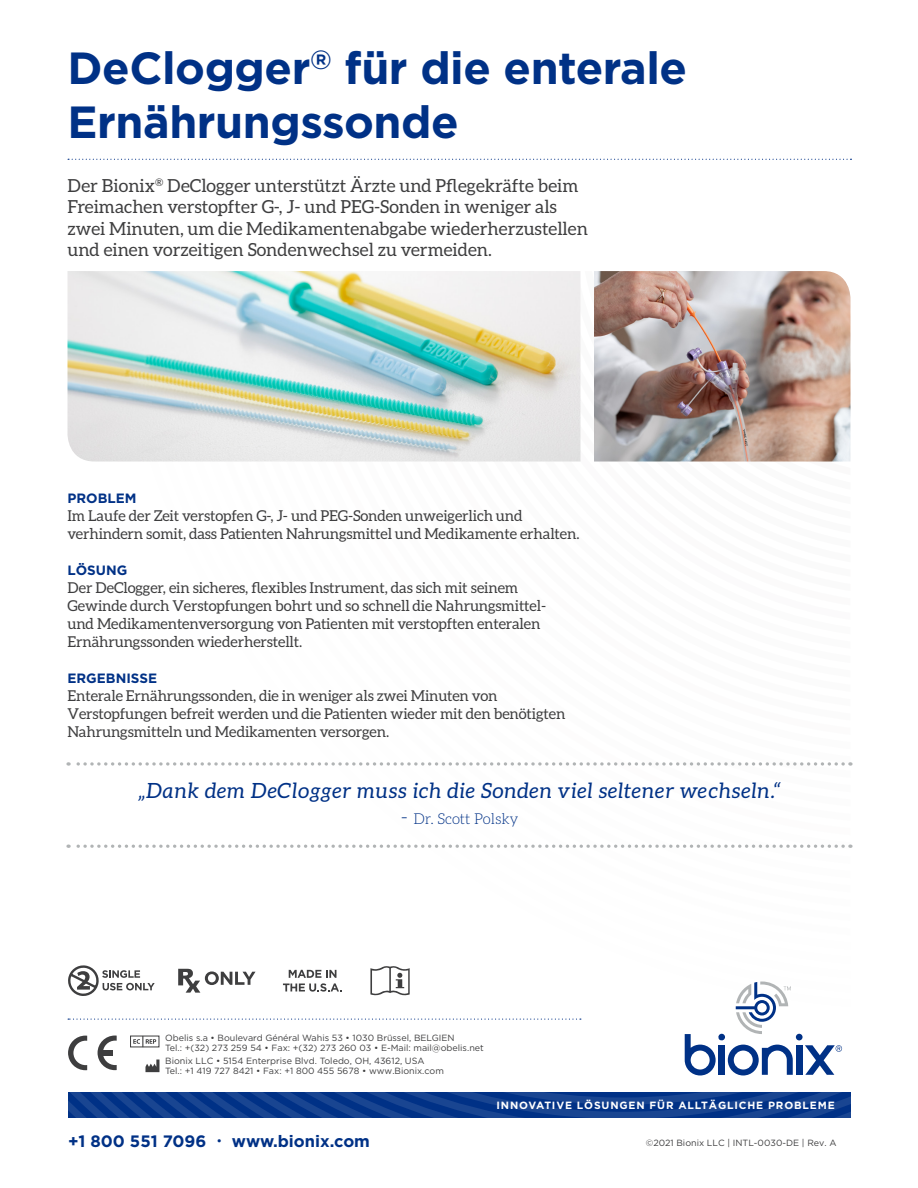
<style>
.page{position:relative;width:918px;height:1188px;background:#fff}
.page>*{position:absolute;margin:0;border:0;box-sizing:border-box;transform-origin:0 0}
.t1{font:700 45px/54px "Gotham";letter-spacing:-.01em;color:#003186}
.t2{font:italic 21px "Aleo";letter-spacing:.04em;color:#003186}
.t3{font:18px/21.6px "Aleo";color:#3e3e3f}
.t4{font:700 16.5px "Gotham";color:#003186}
.t5{font:15px/18px "Aleo";letter-spacing:-.01em;color:#3e3e3f}
.t6{font:300 15px "Aleo";color:#003186}
.t7{font:700 13.5px "Gotham";color:#003186}
.t8{font:700 10.5px "Gotham";letter-spacing:.08em;color:#fff}
.t9{font:9px/9.8px "Gotham";color:#3e3e3f}
.s1{font-size:21px}
.s2{font-weight:400;font-size:12px}
</style>
<div class="page">
<svg style="left:68px;top:1092px;width:782px;height:26px;background:#0c3b8b"></svg>
<svg style="left:68px;top:159px;width:783px;height:1px"></svg>
<svg style="left:68px;top:1019px;width:513px;height:1px"></svg>
<svg style="left:68px;top:1036px;width:19px;height:34px"></svg>
<svg style="left:98px;top:1036px;width:19px;height:34px"></svg>
<div style="left:103px;top:1050px;width:10px;height:5px;background:#3e3e3f"></div>
<svg style="left:145px;top:1060px;width:14px;height:12px"></svg>
<div style="left:130px;top:1036px;width:29px;height:11px;border:1px solid #3e3e3f"></div>
<svg style="left:133px;top:1036px;width:23px;height:11px"></svg>
<svg style="left:370px;top:966px;width:40px;height:30px"></svg>
<svg style="left:68px;top:966px;width:87px;height:30px"></svg>
<svg style="left:283px;top:970px;width:59px;height:22px"></svg>
<svg style="left:178px;top:969px;width:78px;height:24px"></svg>
<div style="left:796px;top:1045px;width:6px;height:30px;background:#003186"></div>
<div style="left:796px;top:1034px;width:7px;height:6px;background:#003186;border-radius:50%"></div>
<svg style="left:805px;top:1045px;width:37px;height:30px"></svg>
<svg style="left:685px;top:982px;width:108px;height:94px"></svg>
<svg style="left:68px;top:845px;width:775px;height:3px"></svg>
<svg style="left:68px;top:762px;width:775px;height:4px"></svg>
<img style="left:594px;top:271px;width:256px;height:191px">
<img style="left:68px;top:271px;width:512px;height:191px">
<p class="t1" style="left:67px;top:40px;width:621px">DeClogger<sup>®</sup> für die enterale<br>Ernährungssonde</p>
<p class="t3" style="left:68px;top:174px;width:522px">Der Bionix<sup>®</sup> DeClogger unterstützt Ärzte und Pflegekräfte beim Freimachen verstopfter G-, J- und PEG-Sonden in weniger als zwei Minuten, um die Medikamentenabgabe wiederherzustellen und einen vorzeitigen Sondenwechsel zu vermeiden.</p>
<p class="t7" style="left:68px;top:490px;width:71px">PROBLEM</p>
<p class="t5" style="left:68px;top:506px;width:514px">Im Laufe der Zeit verstopfen G-, J- und PEG-Sonden unweigerlich und verhindern somit, dass Patienten Nahrungsmittel und Medikamente erhalten.</p>
<p class="t7" style="left:68px;top:562px;width:61px">LÖSUNG</p>
<p class="t5" style="left:68px;top:578px;width:480px">Der DeClogger, ein sicheres, flexibles Instrument, das sich mit seinem Gewinde durch Verstopfungen bohrt und so schnell die Nahrungsmittel&shy;und Medikamentenversorgung von Patienten mit verstopften enteralen Ernährungssonden wiederherstellt.</p>
<p class="t7" style="left:68px;top:670px;width:91px">ERGEBNISSE</p>
<p class="t5" style="left:68px;top:686px;width:499px">Enterale Ernährungssonden, die in weniger als zwei Minuten von<br>Verstopfungen befreit werden und die Patienten wieder mit den benötigten<br>Nahrungsmitteln und Medikamenten versorgen.</p>
<p class="t2" style="left:138px;top:779px;width:645px">„Dank dem DeClogger muss ich die Sonden viel seltener wechseln.“</p>
<p class="t6" style="left:401px;top:810px;width:120px"><span class="s1">-</span> Dr. Scott Polsky</p>
<p class="t9" style="left:165px;top:1033px;width:320px">Obelis s.a • Boulevard Général Wahis 53 • 1030 Brüssel, BELGIEN<br>Tel.: +(32) 273 259 54 • Fax: +(32) 273 260 03 • E-Mail: mail@obelis.net</p>
<p class="t9" style="left:165px;top:1056px;width:280px">Bionix LLC • 5154 Enterprise Blvd. Toledo, OH, 43612, USA<br>Tel.: +1 419 727 8421 • Fax: +1 800 455 5678 • www.Bionix.com</p>
<p class="t4" style="left:68px;top:1131px;width:303px">+1 800 551 7096 <span class="s2">•</span> www.bionix.com</p>
<p class="t8" style="left:497px;top:1099px;width:340px">INNOVATIVE LÖSUNGEN FÜR ALLTÄGLICHE PROBLEME</p>
<p class="t9" style="left:646px;top:1137px;width:192px">©2021 Bionix LLC | INTL-0030-DE | Rev. A</p>
</div>
